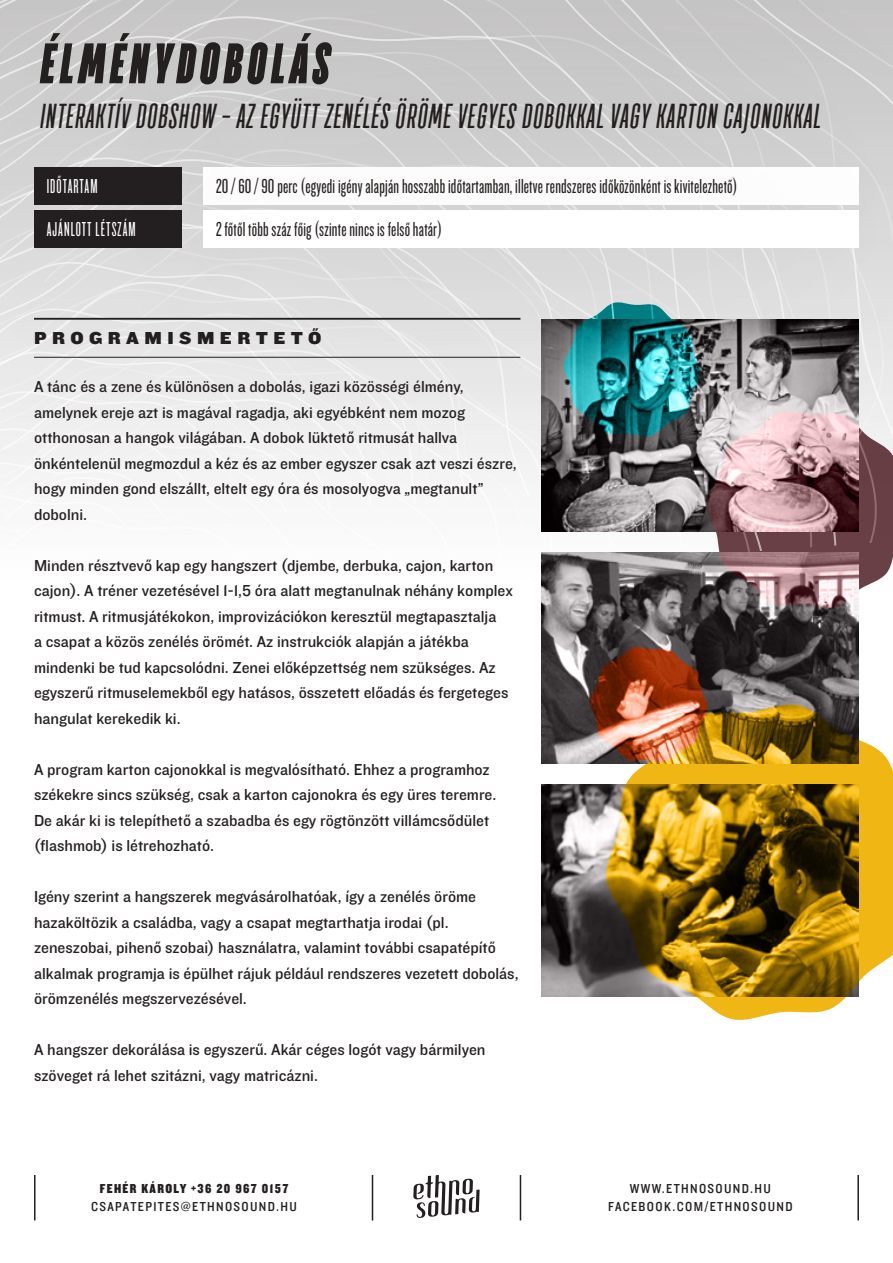
<style>
.page{position:relative;width:893px;height:1263px;background:#fff}
.page>*{position:absolute;margin:0;border:0;box-sizing:border-box;transform-origin:0 0}
.t1{font:italic 900 57px "TT Bluescreens";letter-spacing:.075em;color:#252020}
.t2{font:italic 700 34.5px "TT Bluescreens";letter-spacing:.03em;color:#252020}
.t3{font:21px "Knockout 27 Junior Bantamwt";letter-spacing:.01em;color:#252020}
.t4{font:21px "Knockout 26 Junior Flywght";letter-spacing:.05em;color:#fff}
.t5{font:18px "Knockout 72 Full Cruiserwt";letter-spacing:.3em;color:#231f20}
.t6{font:16.5px/25.5px "Knockout 31 Junior Middlewt";color:#252020}
.t7{font:13.5px/18px "Knockout 30 Junior Welterwt";letter-spacing:.1em;color:#231f20;text-align:center}
.t8{font:13.5px "Knockout 70 Full Welterwt";letter-spacing:.1em;color:#231f20}
</style>
<div class="page">
<div style="left:0;top:0;width:893px;height:514px;background:#231f20;opacity:.14"></div>
<div style="left:203px;top:210px;width:656px;height:38px;background:#fff"></div>
<svg style="left:413px;top:1175px;width:67px;height:43px"></svg>
<hr style="left:372px;top:1175px;width:1px;height:45px;background:#231f20">
<hr style="left:520px;top:1175px;width:1px;height:45px;background:#231f20">
<hr style="left:857px;top:1175px;width:2px;height:45px;background:#231f20">
<hr style="left:34px;top:1175px;width:2px;height:45px;background:#231f20">
<svg style="left:542px;top:320px;width:317px;height:211px;background:#736f70"></svg>
<svg style="left:542px;top:552px;width:317px;height:212px;background:#5b5758"></svg>
<svg style="left:542px;top:785px;width:63px;height:211px;background:#656162"></svg>
<svg style="left:605px;top:702px;width:288px;height:318px;background:#9d7e29"></svg>
<svg style="left:707px;top:409px;width:186px;height:201px;background:#a98a8e"></svg>
<svg style="left:564px;top:301px;width:136px;height:137px;background:#378489"></svg>
<svg style="left:590px;top:646px;width:117px;height:117px;background:#a15e3e"></svg>
<h1 class="t1" style="left:41px;top:31px;width:291px">ÉLMÉNYDOBOLÁS</h1>
<h2 class="t2" style="left:41px;top:97px;width:783px">INTERAKTÍV DOBSHOW - AZ EGYÜTT ZENÉLÉS ÖRÖME VEGYES DOBOKKAL VAGY KARTON CAJONOKKAL</h2>
<p class="t4" style="left:47px;top:174px;width:52px">IDŐTARTAM</p>
<p class="t3" style="left:216px;top:174px;width:523px">20 / 60 / 90 perc (egyedi igény alapján hosszabb időtartamban, illetve rendszeres időközönként is kivitelezhető)</p>
<p class="t4" style="left:47px;top:217px;width:90px">AJÁNLOTT LÉTSZÁM</p>
<p class="t3" style="left:216px;top:217px;width:228px">2 főtől több száz főig (szinte nincs is felső határ)</p>
<p class="t5" style="left:34px;top:326px;width:289px">PROGRAMISMERTETŐ</p>
<p class="t6" style="left:34px;top:373px;width:484px">A tánc és a zene és különösen a dobolás, igazi közösségi élmény, amelynek ereje azt is magával ragadja, aki egyébként nem mozog otthonosan a hangok világában. A dobok lüktető ritmusát hallva önkéntelenül megmozdul a kéz és az ember egyszer csak azt veszi észre, hogy minden gond elszállt, eltelt egy óra és mosolyogva „megtanult” dobolni.</p>
<p class="t6" style="left:34px;top:551px;width:480px">Minden résztvevő kap egy hangszert (djembe, derbuka, cajon, karton cajon). A tréner vezetésével 1-1,5 óra alatt megtanulnak néhány komplex ritmust. A ritmusjátékokon, improvizációkon keresztül megtapasztalja<br>a csapat a közös zenélés örömét. Az instrukciók alapján a játékba mindenki be tud kapcsolódni. Zenei előképzettség nem szükséges. Az egyszerű ritmuselemekből egy hatásos, összetett előadás és fergeteges hangulat kerekedik ki.</p>
<p class="t6" style="left:34px;top:755px;width:464px">A program karton cajonokkal is megvalósítható. Ehhez a programhoz székekre sincs szükség, csak a karton cajonokra és egy üres teremre.<br>De akár ki is telepíthető a szabadba és egy rögtönzött villámcsődület (flashmob) is létrehozható.</p>
<p class="t6" style="left:34px;top:883px;width:486px">Igény szerint a hangszerek megvásárolhatóak, így a zenélés öröme hazaköltözik a családba, vagy a csapat megtarthatja irodai (pl. zeneszobai, pihenő szobai) használatra, valamint további csapatépítő alkalmak programja is épülhet rájuk például rendszeres vezetett dobolás, örömzenélés megszervezésével.</p>
<p class="t6" style="left:34px;top:1036px;width:453px">A hangszer dekorálása is egyszerű. Akár céges logót vagy bármilyen szöveget rá lehet szitázni, vagy matricázni.</p>
<p class="t8" style="left:100px;top:1180px;width:190px">FEHÉR KÁROLY +36 20 967 0157</p>
<p class="t7" style="left:91px;top:1197px;width:207px">CSAPATEPITES@ETHNOSOUND.HU</p>
<p class="t7" style="left:608px;top:1179px;width:186px">WWW.ETHNOSOUND.HU<br>FACEBOOK.COM/ETHNOSOUND</p>
</div>
